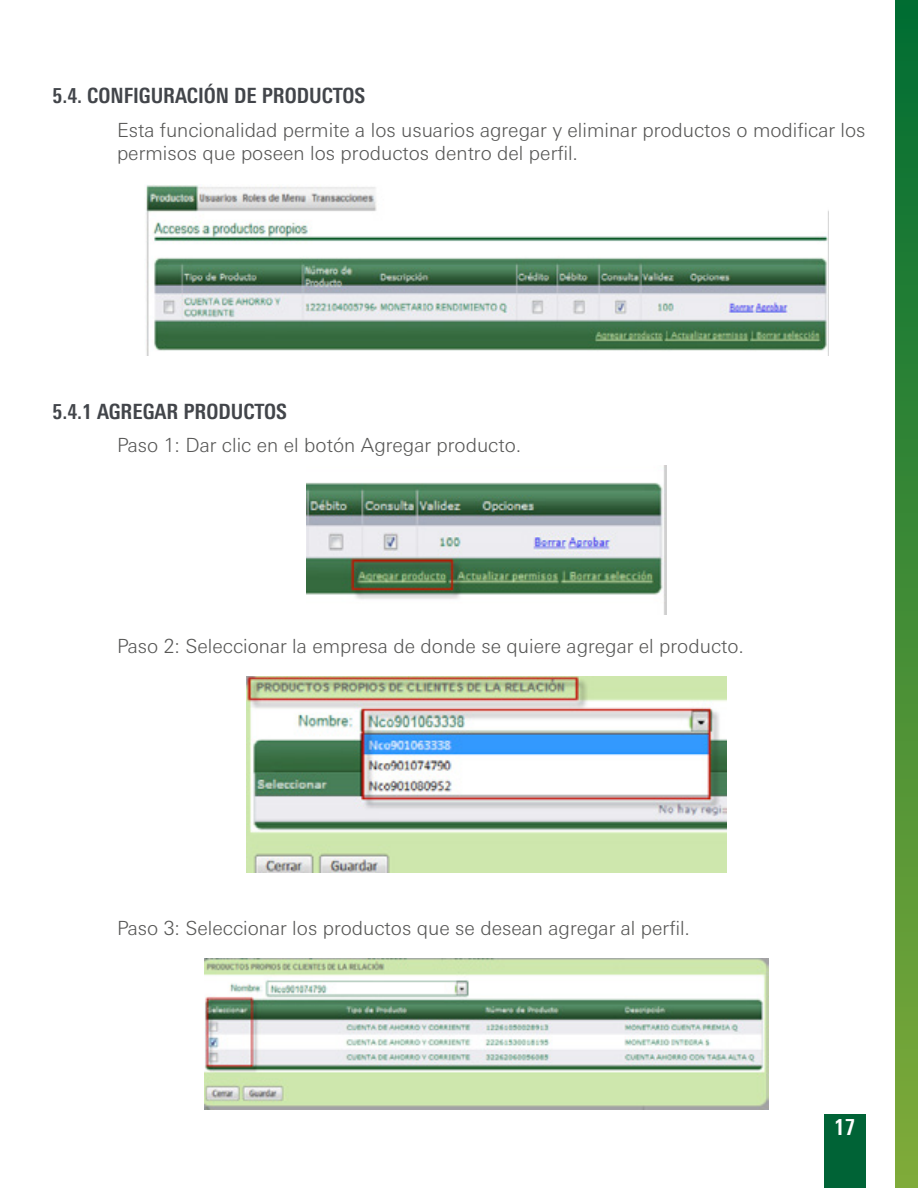
<style>
.page{position:relative;width:918px;height:1188px;background:#fff}
.page>*{position:absolute;margin:0;border:0;box-sizing:border-box;transform-origin:0 0}
.t1{font:700 condensed 22.5px "Linotype Univers";color:#fff}
.t2{font:700 condensed 21px "Linotype Univers";color:#42454a}
.t3{font:300 19.5px/23.4px "Linotype Univers Basic";color:#575756}
</style>
<div class="page">
<div style="left:895px;top:0;width:23px;height:1188px;background:linear-gradient(to bottom,#006d33,#80ab39)"></div>
<div style="left:824px;top:1114px;width:42px;height:74px;background:#006336"></div>
<img style="left:146px;top:185px;width:683px;height:170px">
<img style="left:306px;top:465px;width:361px;height:149px">
<img style="left:246px;top:676px;width:481px;height:196px">
<img style="left:205px;top:959px;width:563px;height:150px">
<p class="t2" style="left:52px;top:83px;width:314px">5.4. CONFIGURACIÓN DE PRODUCTOS</p>
<p class="t3" style="left:117px;top:118px;width:750px">Esta funcionalidad permite a los usuarios agregar y eliminar productos o modificar los permisos que poseen los productos dentro del perfil.</p>
<p class="t2" style="left:52px;top:399px;width:236px">5.4.1 AGREGAR PRODUCTOS</p>
<p class="t3" style="left:117px;top:433px;width:406px">Paso 1: Dar clic en el botón Agregar producto.</p>
<p class="t3" style="left:117px;top:634px;width:629px">Paso 2: Seleccionar la empresa de donde se quiere agregar el producto.</p>
<p class="t3" style="left:117px;top:916px;width:575px">Paso 3: Seleccionar los productos que se desean agregar al perfil.</p>
<p class="t1" style="left:834px;top:1114px;width:23px">17</p>
</div>
